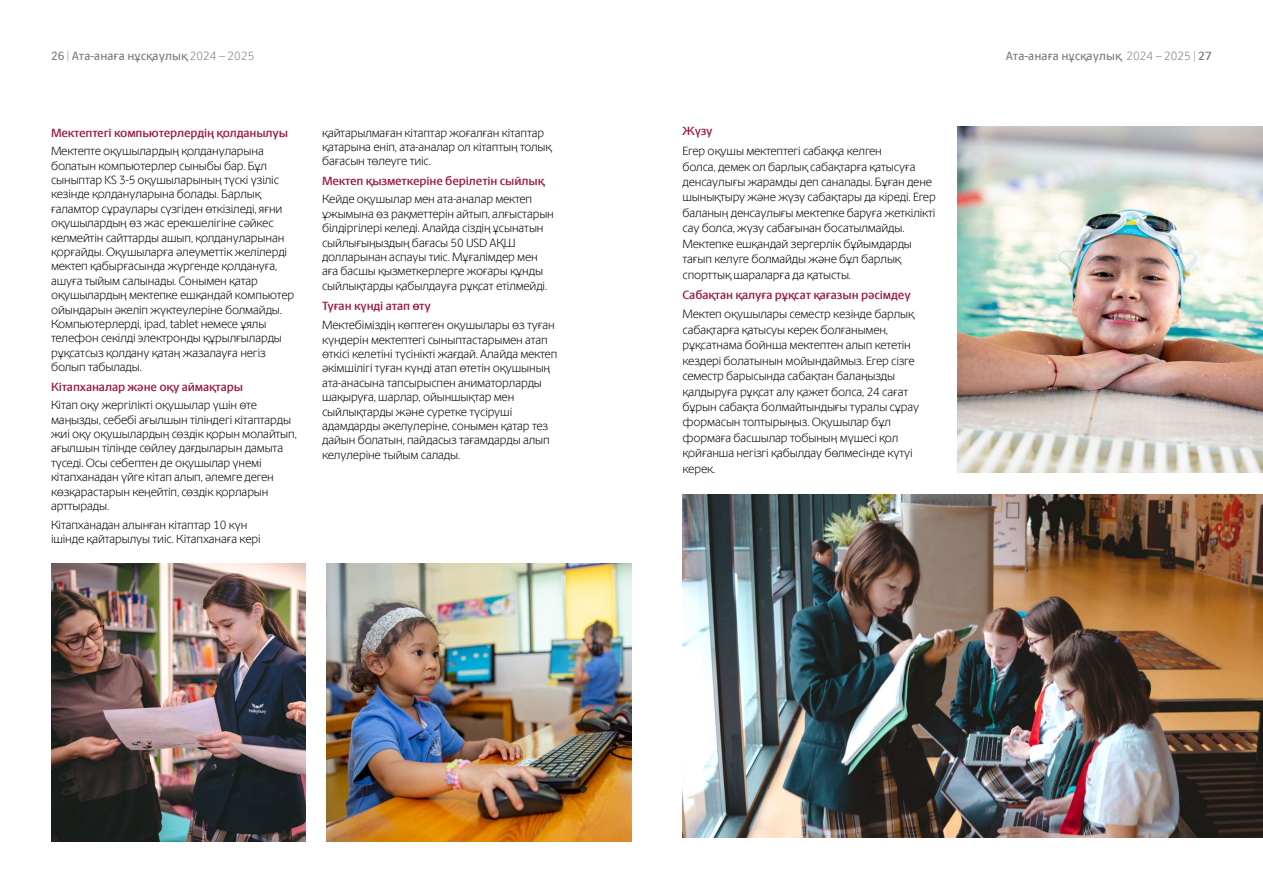
<style>
.page{position:relative;width:1263px;height:893px;background:#fff}
.page>*{position:absolute;margin:0;border:0;box-sizing:border-box;transform-origin:0 0}
.t1{font:300 12px/14.4px "Berlingske Sans";letter-spacing:-.01em;color:#000}
.t2{font:12px "Berlingske Sans D Bd";letter-spacing:-.01em;color:#9b1844}
.t3{font:500 12px "Berlingske Sans";color:#7c7b7b}
.s1{font-weight:300}
.s2{font-family:"Berlingske Sans D Bd";font-weight:400}
</style>
<div class="page">
<img style="left:51px;top:563px;width:254px;height:279px">
<img style="left:326px;top:563px;width:305px;height:279px">
<img style="left:682px;top:495px;width:581px;height:343px">
<img style="left:958px;top:126px;width:305px;height:347px">
<p class="t3" style="left:51px;top:46px;width:205px">26 | Ата-анаға нұсқаулық <span class="s1">2024 – 2025</span></p>
<p class="t3" style="left:1006px;top:46px;width:208px">Ата-анаға нұсқаулық <span class="s1">2024 – 2025</span> <span class="s2">| 27</span></p>
<p class="t2" style="left:51px;top:123px;width:239px">Мектептегі компьютерлердің қолданылуы</p>
<p class="t1" style="left:51px;top:143px;width:245px">Мектепте оқушылардың қолдануларына болатын компьютерлер сыныбы бар. Бұл сыныптар KS 3-5 оқушыларының түскі үзіліс кезінде қолдануларына болады. Барлық ғаламтор сұраулары сүзгіден өткізіледі, яғни оқушылардың өз жас ерекшелігіне сәйкес келмейтін сайттарды ашып, қолдануларынан қорғайды. Оқушыларға әлеуметтік желілерді мектеп қабырғасында жүргенде қолдануға, ашуға тыйым салынады. Сонымен қатар оқушылардың мектепке ешқандай компьютер ойындарын әкеліп жүктеулеріне болмайды.<br>Компьютерлерді, ipad, tablet немесе ұялы телефон секілді электронды құрылғыларды рұқсатсыз қолдану қатаң жазалауға негіз болып табылады.</p>
<p class="t2" style="left:51px;top:377px;width:194px">Кітапханалар және оқу аймақтары</p>
<p class="t1" style="left:51px;top:397px;width:247px">Кітап оқу жергілікті оқушылар үшін өте маңызды, себебі ағылшын тіліндегі кітаптарды жиі оқу оқушылардың сөздік қорын молайтып, ағылшын тілінде сөйлеу дағдыларын дамыта түседі. Осы себептен де оқушылар үнемі кітапханадан үйге кітап алып, әлемге деген көзқарастарын кеңейтіп, сөздік қорларын арттырады.</p>
<p class="t1" style="left:51px;top:517px;width:211px">Кітапханадан алынған кітаптар 10 күн ішінде қайтарылуы тиіс. Кітапханаға кері</p>
<p class="t1" style="left:322px;top:125px;width:231px">қайтарылмаған кітаптар жоғалған кітаптар қатарына еніп, ата-аналар ол кітаптың толық бағасын төлеуге тиіс.</p>
<p class="t2" style="left:322px;top:171px;width:224px">Мектеп қызметкеріне берілетін сыйлық</p>
<p class="t1" style="left:322px;top:191px;width:233px">Кейде оқушылар мен ата-аналар мектеп ұжымына өз рақметтерін айтып, алғыстарын білдіргілері келеді. Алайда сіздің ұсынатын сыйлығыңыздың бағасы 50 USD АҚШ долларынан аспауы тиіс. Мұғалімдер мен аға басшы қызметкерлерге жоғары құнды сыйлықтарды қабылдауға рұқсат етілмейді.</p>
<p class="t2" style="left:322px;top:297px;width:110px">Туған күнді атап өту</p>
<p class="t1" style="left:322px;top:317px;width:237px">Мектебіміздің көптеген оқушылары өз туған күндерін мектептегі сыныптастарымен атап өткісі келетіні түсінікті жағдай. Алайда мектеп әкімшілігі туған күнді атап өтетін оқушының ата-анасына тапсырыспен аниматорларды шақыруға, шарлар, ойыншықтар мен сыйлықтарды және суретке түсіруші адамдарды әкелулеріне, сонымен қатар тез дайын болатын, пайдасыз тағамдарды алып келулеріне тыйым салады.</p>
<p class="t2" style="left:682px;top:122px;width:32px">Жүзу</p>
<p class="t1" style="left:682px;top:143px;width:255px;line-height:15.5px">Егер оқушы мектептегі сабаққа келген<br>болса, демек ол барлық сабақтарға қатысуға денсаулығы жарамды деп саналады. Бұған дене шынықтыру және жүзу сабақтары да кіреді. Егер баланың денсаулығы мектепке баруға жеткілікті сау болса, жүзу сабағынан босатылмайды.<br>Мектепке ешқандай зергерлік бұйымдарды тағып келуге болмайды және бұл барлық спорттық шараларға да қатысты.</p>
<p class="t2" style="left:682px;top:286px;width:230px">Сабақтан қалуға рұқсат қағазын рәсімдеу</p>
<p class="t1" style="left:682px;top:306px;width:238px;line-height:15.5px">Мектеп оқушылары семестр кезінде барлық сабақтарға қатысуы керек болғанымен, рұқсатнама бойнша мектептен алып кететін кездері болатынын мойындаймыз. Егер сізге семестр барысында сабақтан балаңызды қалдыруға рұқсат алу қажет болса, 24 сағат бұрын сабақта болмайтындығы туралы сұрау формасын толтырыңыз. Оқушылар бұл формаға басшылар тобының мүшесі қол қойғанша негізгі қабылдау бөлмесінде күтуі керек.</p>
</div>
